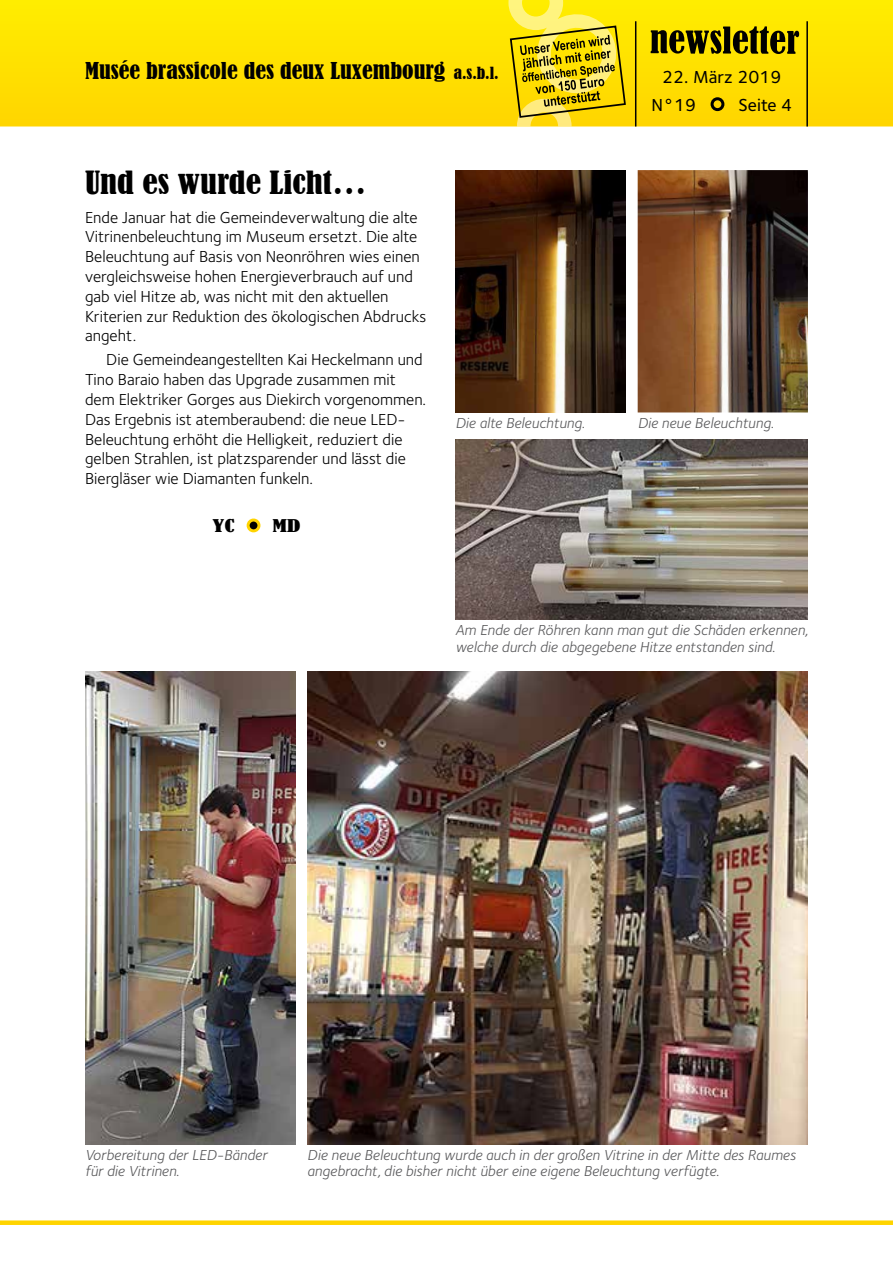
<style>
.page{position:relative;width:893px;height:1263px;background:#fff}
.page>*{position:absolute;margin:0;border:0;box-sizing:border-box;transform-origin:0 0}
.t1{font:condensed 30px "Bernard";color:#000;scale:1.15 1}
.t2{font:condensed 21.75px "Bernard";color:#000;scale:1.1 1}
.t3{font:18px/28.5px "Foundry Sterling Medium CE";color:#000}
.t4{font:16.5px/19.8px "Foundry Sterling Book CE";color:#000}
.t5{font:condensed 16.5px "Bernard";color:#000;scale:1.5 1}
.t6{font:15px/16.5px "Foundry Sterling Book Italic CE";color:#58585a}
.s1{font-size:15.75px}
</style>
<div class="page">
<svg style="left:0;top:0;width:893px;height:126px;background:#fee100"></svg>
<svg style="left:651px;top:26px;width:148px;height:28px;background:#7d7000"></svg>
<div style="left:712px;top:99px;width:11px;height:11px;background:#ffd400;border-radius:50%"></div>
<div style="left:711px;top:97px;width:13px;height:14px;border:3px solid #000;border-radius:50%"></div>
<div style="left:0;top:1220px;width:893px;height:5px;background:#ffd400"></div>
<hr style="left:806px;top:21px;width:2px;height:105px;background:#000">
<svg style="left:453px;top:66px;width:46px;height:14px"></svg>
<svg style="left:508px;top:0;width:129px;height:126px;background:#dbc41e"></svg>
<div style="left:248px;top:520px;width:11px;height:11px;background:#000;border-radius:50%"></div>
<div style="left:247px;top:518px;width:13px;height:14px;border:3px solid #ffd400;border-radius:50%"></div>
<img style="left:455px;top:440px;width:353px;height:180px">
<img style="left:307px;top:671px;width:501px;height:473px">
<img style="left:85px;top:671px;width:210px;height:473px">
<img style="left:455px;top:170px;width:171px;height:242px">
<img style="left:638px;top:170px;width:170px;height:242px">
<h2 class="t2" style="left:85px;top:58px;width:378px">Musée brassicole des deux Luxembourg <span class="s1">a.s.b.l.</span></h2>
<p class="t3" style="left:651px;top:63px;width:132px;text-indent:11px">22. März 2019<br>N°19</p>
<p class="t3" style="left:738px;top:91px;width:55px">Seite 4</p>
<h1 class="t1" style="left:85px;top:165px;width:246px">Und es wurde Licht…</h1>
<p class="t4" style="left:85px;top:207px;width:343px">Ende Januar hat die Gemeindeverwaltung die alte Vitrinenbeleuchtung im Museum ersetzt. Die alte Beleuchtung auf Basis von Neonröhren wies einen vergleichsweise hohen Energieverbrauch auf und gab viel Hitze ab, was nicht mit den aktuellen Kriterien zur Reduktion des ökologischen Abdrucks angeht.</p>
<p class="t4" style="left:85px;top:350px;width:343px;text-indent:21px">Die Gemeindeangestellten Kai Heckelmann und Tino Baraio haben das Upgrade zusammen mit dem Elektriker Gorges aus Diekirch vorgenommen.<br>Das Ergebnis ist atemberaubend: die neue LED-Beleuchtung erhöht die Helligkeit, reduziert die gelben Strahlen, ist platzsparender und lässt die Biergläser wie Diamanten funkeln.</p>
<p class="t5" style="left:213px;top:516px;width:16px">YC</p>
<p class="t5" style="left:273px;top:516px;width:20px">MD</p>
<p class="t6" style="left:455px;top:415px;width:131px">Die alte Beleuchtung.</p>
<p class="t6" style="left:638px;top:415px;width:138px">Die neue Beleuchtung.</p>
<p class="t6" style="left:455px;top:622px;width:354px">Am Ende der Röhren kann man gut die Schäden erkennen, welche durch die abgegebene Hitze entstanden sind.</p>
<p class="t6" style="left:85px;top:1147px;width:184px">Vorbereitung der LED-Bänder für die Vitrinen.</p>
<p class="t6" style="left:307px;top:1147px;width:490px">Die neue Beleuchtung wurde auch in der großen Vitrine in der Mitte des Raumes angebracht, die bisher nicht über eine eigene Beleuchtung verfügte.</p>
</div>
